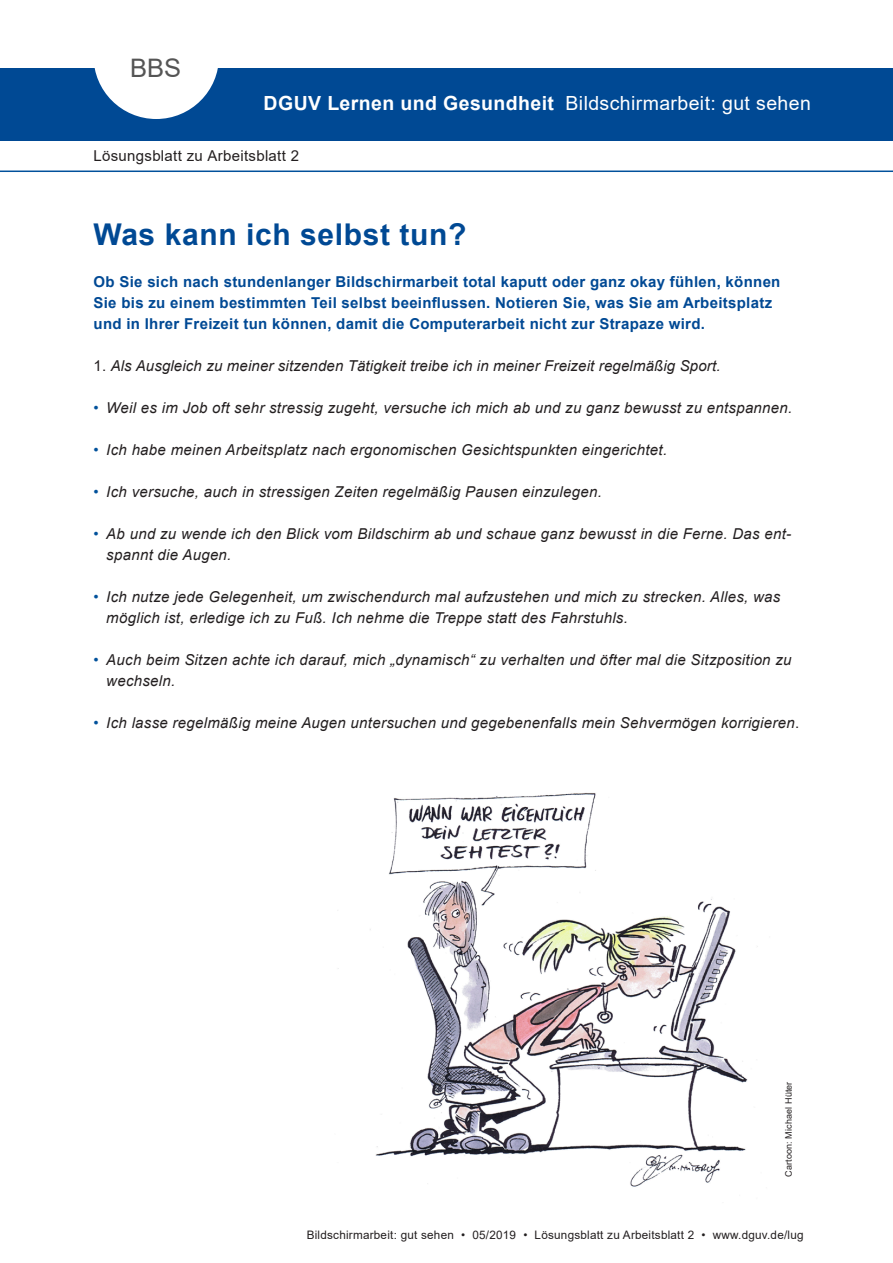
<style>
.page{position:relative;width:893px;height:1263px;background:#fff}
.page>*{position:absolute;margin:0;border:0;box-sizing:border-box;transform-origin:0 0}
.Ueberschrift{font:700 30px "Arial";letter-spacing:.02em;color:#004994}
.head{font:25.5px "Arial";color:#555}
.t1{font:19.5px "Arial";letter-spacing:.02em;color:#fff}
.t2{font:700 19.5px "Arial";letter-spacing:.02em;color:#fff}
.Fliesstext_Aufzaehlu{font:italic 15px/21px "Arial";letter-spacing:.02em;color:#231f20}
.Fliesstext{font:700 15px/21px "Arial";letter-spacing:.02em;color:#004994}
.Fliesstext-2{font:italic 15px "Arial";letter-spacing:.01em;color:#231f20}
.t3{font:15px "Arial";letter-spacing:.02em;color:#231f20}
.fusszeile{font:11.7px "Arial";letter-spacing:.02em;color:#231f20}
.Bildnachweis{font:9px "Arial";letter-spacing:.015em;color:#231f20}
.s1{font-style:normal}
.s2{color:#01519b}
</style>
<div class="page">
<div style="left:0;top:68px;width:893px;height:72px;background:#004994"></div>
<svg style="left:94px;top:68px;width:124px;height:51px"></svg>
<hr style="left:0;top:171px;width:893px;height:1px;background:#01519b">
<img style="left:338px;top:793px;width:420px;height:394px">
<p class="head" style="left:130px;top:50px;width:53px">BBS</p>
<p class="t2" style="left:264px;top:89px;width:292px">DGUV Lernen und Gesundheit</p>
<p class="t1" style="left:566px;top:89px;width:247px">Bildschirmarbeit: gut sehen</p>
<p class="t3" style="left:94px;top:145px;width:207px">Lösungsblatt zu Arbeitsblatt 2</p>
<p class="Ueberschrift" style="left:94px;top:213px;width:374px">Was kann ich selbst tun?</p>
<p class="Fliesstext" style="left:94px;top:271px;width:688px">Ob Sie sich nach stundenlanger Bildschirmarbeit total kaputt oder ganz okay fühlen, können<br>Sie bis zu einem bestimmten Teil selbst beeinflussen. Notieren Sie, was Sie am Arbeitsplatz und in Ihrer Freizeit tun können, damit die Computerarbeit nicht zur Strapaze wird.</p>
<p class="Fliesstext-2" style="left:94px;top:356px;width:628px"><span class="s1">1.</span> Als Ausgleich zu meiner sitzenden Tätigkeit treibe ich in meiner Freizeit regelmäßig Sport.</p>
<p class="Fliesstext_Aufzaehlu" style="left:94px;top:397px;width:700px"><span class="s2">•</span> Weil es im Job oft sehr stressig zugeht, versuche ich mich ab und zu ganz bewusst zu entspannen.</p>
<p class="Fliesstext_Aufzaehlu" style="left:94px;top:439px;width:575px"><span class="s2">•</span> Ich habe meinen Arbeitsplatz nach ergonomischen Gesichtspunkten eingerichtet.</p>
<p class="Fliesstext_Aufzaehlu" style="left:94px;top:481px;width:510px"><span class="s2">•</span> Ich versuche, auch in stressigen Zeiten regelmäßig Pausen einzulegen.</p>
<p class="Fliesstext_Aufzaehlu" style="left:106px;top:523px;width:686px;text-indent:-13px"><span class="s2">•</span> Ab und zu wende ich den Blick vom Bildschirm ab und schaue ganz bewusst in die Ferne. Das ent&shy;spannt die Augen.</p>
<p class="Fliesstext_Aufzaehlu" style="left:106px;top:586px;width:675px;text-indent:-13px"><span class="s2">•</span> Ich nutze jede Gelegenheit, um zwischendurch mal aufzustehen und mich zu strecken. Alles, was möglich ist, erledige ich zu Fuß. Ich nehme die Treppe statt des Fahrstuhls.</p>
<p class="Fliesstext_Aufzaehlu" style="left:106px;top:649px;width:687px;text-indent:-13px"><span class="s2">•</span> Auch beim Sitzen achte ich darauf, mich „dynamisch“ zu verhalten und öfter mal die Sitzposition zu wechseln.</p>
<p class="Fliesstext_Aufzaehlu" style="left:94px;top:712px;width:707px"><span class="s2">•</span> Ich lasse regelmäßig meine Augen untersuchen und gegebenenfalls mein Sehvermögen korrigieren<span class="s1">.</span></p>
<p class="Bildnachweis" style="left:783px;top:1177px;width:97px;rotate:-90deg">Cartoon: Michael Hüter</p>
<p class="fusszeile" style="left:307px;top:1227px;width:498px">Bildschirmarbeit: gut sehen • 05/2019 • Lösungsblatt zu Arbeitsblatt 2 • www.dguv.de/lug</p>
</div>
